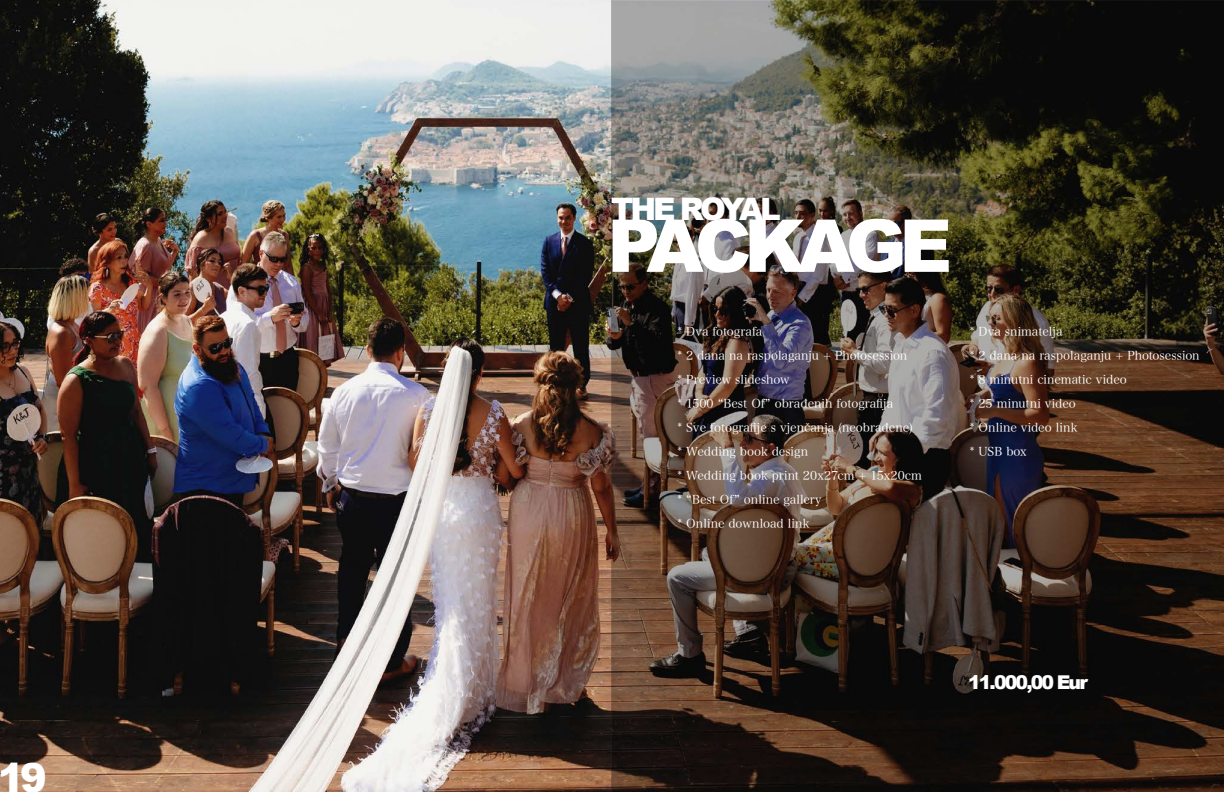
<style>
.page{position:relative;width:1224px;height:792px;background:#fff}
.page>*{position:absolute;margin:0;border:0;box-sizing:border-box;transform-origin:0 0}
.t1{font:900 73px "Arial";letter-spacing:-.11em;color:#fff}
.t2{font:900 40px "Arial";color:#fff}
.t3{font:900 31px "Arial";letter-spacing:-.11em;color:#fff}
.t4{font:900 19px "Arial";letter-spacing:-.1em;color:#fff}
.t5{font:12px/24px "Hira Min Pro W3";color:#fff}
</style>
<div class="page">
<img style="left:0;top:0;width:611px;height:792px">
<img style="left:611px;top:0;width:613px;height:792px">
<h2 class="t2" style="left:-3px;top:749px;width:51px">19</h2>
<h3 class="t3" style="left:611px;top:187px;width:171px">THE ROYAL</h3>
<h1 class="t1" style="left:607px;top:193px;width:346px">PACKAGE</h1>
<p class="t5" style="left:678px;top:318px;width:246px">* Dva fotografa<br>* 2 dana na raspolaganju + Photosession<br>* Preview slideshow<br>* 1500 “Best Of” obrađenih fotografija<br>* Sve fotografije s vjenčanja (neobrađene)<br>* Wedding book design<br>* Wedding book print 20x27cm + 15x20cm * “Best Of” online gallery<br>* Online download link</p>
<p class="t5" style="left:970px;top:318px;width:231px">* Dva snimatelja<br>* 2 dana na raspolaganju + Photosession * 8 minutni cinematic video<br>* 25 minutni video<br>* Online video link<br>* USB box</p>
<h3 class="t4" style="left:968px;top:668px;width:121px">11.000,00 Eur</h3>
</div>
